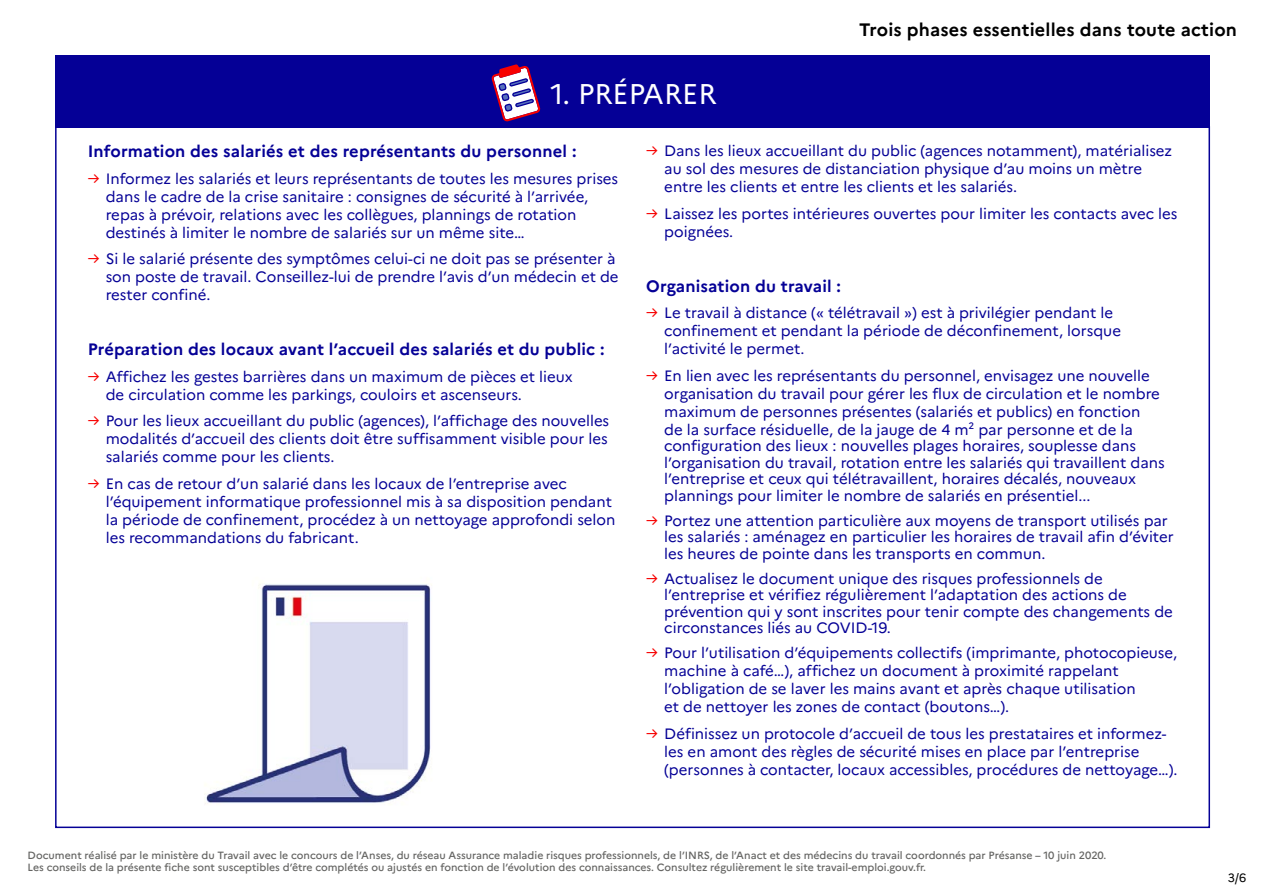
<style>
.page{position:relative;width:1263px;height:893px;background:#fff}
.page>*{position:absolute;margin:0;border:0;box-sizing:border-box;transform-origin:0 0}
.t1{font:28.5px "Marianne";color:#fff}
.t2{font:700 18px "Marianne";letter-spacing:.01em;color:#000}
.t3{font:700 16.5px "Marianne";letter-spacing:.01em;color:#050096}
.t4{font:15px/18px "Marianne";color:#050096}
.t5{font:12px "Marianne";color:#000}
.t6{font:500 10.5px/12.6px "Marianne";color:#656563}
.s1{color:#f70000}
</style>
<div class="page">
<div style="left:55px;top:55px;width:1155px;height:72px;background:#050096"></div>
<svg style="left:491px;top:64px;width:50px;height:58px"></svg>
<img style="left:204px;top:584px;width:227px;height:220px">
<h1 class="t1" style="left:551px;top:76px;width:167px">1. PRÉPARER</h1>
<p class="t2" style="left:859px;top:18px;width:379px">Trois phases essentielles dans toute action</p>
<p class="t3" style="left:88px;top:141px;width:490px">Information des salariés et des représentants du personnel :</p>
<p class="t4" style="left:106px;top:170px;width:514px;text-indent:-18px"><span class="s1">→</span> Informez les salariés et leurs représentants de toutes les mesures prises dans le cadre de la crise sanitaire : consignes de sécurité à l’arrivée, repas à prévoir, relations avec les collègues, plannings de rotation destinés à limiter le nombre de salariés sur un même site…</p>
<p class="t4" style="left:106px;top:250px;width:514px;text-indent:-18px"><span class="s1">→</span> Si le salarié présente des symptômes celui-ci ne doit pas se présenter à son poste de travail. Conseillez-lui de prendre l’avis d’un médecin et de rester confiné.</p>
<p class="t3" style="left:88px;top:339px;width:518px">Préparation des locaux avant l’accueil des salariés et du public :</p>
<p class="t4" style="left:106px;top:367px;width:468px;text-indent:-18px"><span class="s1">→</span> Affichez les gestes barrières dans un maximum de pièces et lieux de circulation comme les parkings, couloirs et ascenseurs.</p>
<p class="t4" style="left:106px;top:412px;width:505px;text-align:justify;text-indent:-18px"><span class="s1">→</span> Pour les lieux accueillant du public (agences), l’affichage des nouvelles modalités d’accueil des clients doit être suffisamment visible pour les salariés comme pour les clients.</p>
<p class="t4" style="left:106px;top:474px;width:511px;text-indent:-18px"><span class="s1">→</span> En cas de retour d’un salarié dans les locaux de l’entreprise avec l’équipement informatique professionnel mis à sa disposition pendant la période de confinement, procédez à un nettoyage approfondi selon les recommandations du fabricant.</p>
<p class="t4" style="left:664px;top:142px;width:509px;text-indent:-18px"><span class="s1">→</span> Dans les lieux accueillant du public (agences notamment), matérialisez au sol des mesures de distanciation physique d’au moins un mètre entre les clients et entre les clients et les salariés.</p>
<p class="t4" style="left:664px;top:204px;width:515px;text-indent:-18px"><span class="s1">→</span> Laissez les portes intérieures ouvertes pour limiter les contacts avec les poignées.</p>
<p class="t3" style="left:646px;top:276px;width:196px">Organisation du travail :</p>
<p class="t4" style="left:664px;top:304px;width:458px;text-indent:-18px"><span class="s1">→</span> Le travail à distance (« télétravail ») est à privilégier pendant le confinement et pendant la période de déconfinement, lorsque l’activité le permet.</p>
<p class="t4" style="left:664px;top:366px;width:497px;text-indent:-18px"><span class="s1">→</span> En lien avec les représentants du personnel, envisagez une nouvelle organisation du travail pour gérer les flux de circulation et le nombre maximum de personnes présentes (salariés et publics) en fonction de la surface résiduelle, de la jauge de 4 m² par personne et de la</p>
<p class="t4" style="left:664px;top:437px;width:502px;line-height:16.5px">configuration des lieux : nouvelles plages horaires, souplesse dans l’organisation du travail, rotation entre les salariés qui travaillent dans l’entreprise et ceux qui télétravaillent, horaires décalés, nouveaux plannings pour limiter le nombre de salariés en présentiel...</p>
<p class="t4" style="left:664px;top:512px;width:511px;line-height:16.5px;text-indent:-18px"><span class="s1">→</span> Portez une attention particulière aux moyens de transport utilisés par les salariés : aménagez en particulier les horaires de travail afin d’éviter les heures de pointe dans les transports en commun.</p>
<p class="t4" style="left:664px;top:570px;width:510px;line-height:16.5px;text-indent:-18px"><span class="s1">→</span> Actualisez le document unique des risques professionnels de l’entreprise et vérifiez régulièrement l’adaptation des actions de prévention qui y sont inscrites pour tenir compte des changements de circonstances liés au COVID-19.</p>
<p class="t4" style="left:664px;top:644px;width:514px;text-indent:-18px"><span class="s1">→</span> Pour l’utilisation d’équipements collectifs (imprimante, photocopieuse, machine à café…), affichez un document à proximité rappelant l’obligation de se laver les mains avant et après chaque utilisation<br>et de nettoyer les zones de contact (boutons…).</p>
<p class="t4" style="left:664px;top:724px;width:515px;text-indent:-18px"><span class="s1">→</span> Définissez un protocole d’accueil de tous les prestataires et informez&shy;les en amont des règles de sécurité mises en place par l’entreprise (personnes à contacter, locaux accessibles, procédures de nettoyage…).</p>
<p class="t6" style="left:28px;top:848px;width:1080px">Document réalisé par le ministère du Travail avec le concours de l’Anses, du réseau Assurance maladie risques professionnels, de l’INRS, de l’Anact et des médecins du travail coordonnés par Présanse – 10 juin 2020.<br>Les conseils de la présente fiche sont susceptibles d’être complétés ou ajustés en fonction de l’évolution des connaissances. Consultez régulièrement le site travail-emploi.gouv.fr.</p>
<p class="t5" style="left:1228px;top:870px;width:20px">3/6</p>
</div>
